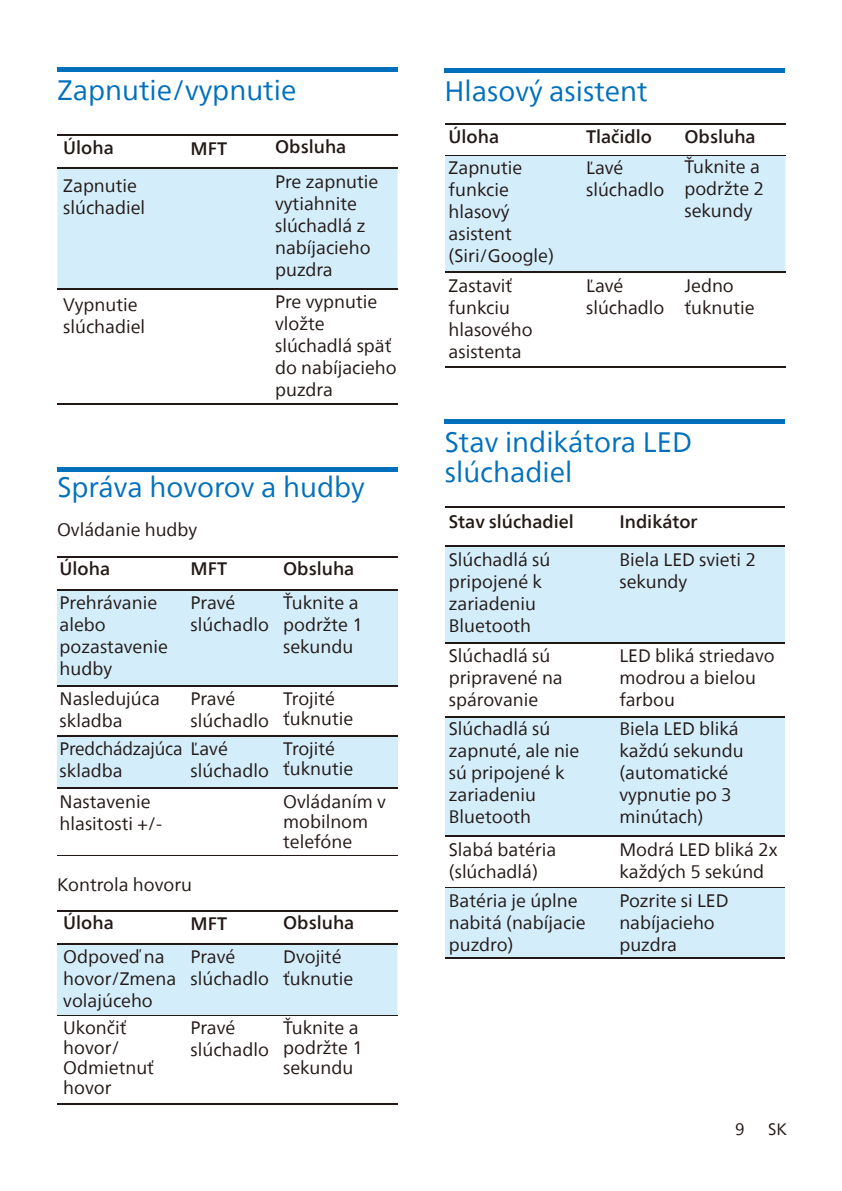
<style>
.page{position:relative;width:842px;height:1191px;background:#fff}
.page>*{position:absolute;margin:0;border:0;box-sizing:border-box;transform-origin:0 0}
.t1{font:28px/30px "Neue Frutiger World";color:#0070bd}
.t2{font:18px/22px "Neue Frutiger World";color:#221815}
.t3{font:500 18px "Neue Frutiger World";color:#221815}
.t4{font:16.6px "Neue Frutiger World";color:#221815}
</style>
<div class="page">
<hr style="left:445px;top:68px;width:340px;height:4px;background:#0070bd">
<hr style="left:445px;top:124px;width:133px;height:1px;background:#221815">
<hr style="left:578px;top:124px;width:98px;height:1px;background:#221815">
<hr style="left:676px;top:124px;width:109px;height:1px;background:#221815">
<div style="left:445px;top:156px;width:340px;height:116px;background:#d3edfb"></div>
<hr style="left:445px;top:155px;width:133px;height:1px;background:#221815">
<hr style="left:578px;top:155px;width:98px;height:1px;background:#221815">
<hr style="left:676px;top:155px;width:109px;height:1px;background:#221815">
<hr style="left:445px;top:272px;width:133px;height:1px;background:#221815">
<hr style="left:578px;top:272px;width:98px;height:1px;background:#221815">
<hr style="left:676px;top:272px;width:109px;height:1px;background:#221815">
<hr style="left:445px;top:367px;width:133px;height:1px;background:#221815">
<hr style="left:578px;top:367px;width:98px;height:1px;background:#221815">
<hr style="left:676px;top:367px;width:109px;height:1px;background:#221815">
<hr style="left:57px;top:68px;width:341px;height:4px;background:#0070bd">
<div style="left:57px;top:168px;width:341px;height:120px;background:#d3edfb"></div>
<hr style="left:57px;top:134px;width:128px;height:1px;background:#221815">
<hr style="left:185px;top:134px;width:108px;height:1px;background:#221815">
<hr style="left:293px;top:134px;width:105px;height:1px;background:#221815">
<hr style="left:57px;top:167px;width:128px;height:1px;background:#221815">
<hr style="left:185px;top:167px;width:108px;height:1px;background:#221815">
<hr style="left:293px;top:167px;width:105px;height:1px;background:#221815">
<hr style="left:57px;top:288px;width:128px;height:1px;background:#221815">
<hr style="left:185px;top:288px;width:108px;height:1px;background:#221815">
<hr style="left:293px;top:288px;width:105px;height:1px;background:#221815">
<hr style="left:57px;top:404px;width:341px;height:1px;background:#221815">
<hr style="left:57px;top:467px;width:340px;height:4px;background:#0070bd">
<hr style="left:57px;top:556px;width:133px;height:1px;background:#221815">
<hr style="left:190px;top:556px;width:93px;height:1px;background:#221815">
<hr style="left:283px;top:556px;width:114px;height:1px;background:#221815">
<div style="left:285px;top:736px;width:112px;height:52px;background:#d3edfb"></div>
<div style="left:178px;top:736px;width:108px;height:52px;background:#d3edfb"></div>
<div style="left:57px;top:736px;width:123px;height:52px;background:#d3edfb"></div>
<div style="left:285px;top:590px;width:112px;height:95px;background:#d3edfb"></div>
<div style="left:178px;top:590px;width:108px;height:95px;background:#d3edfb"></div>
<div style="left:57px;top:590px;width:123px;height:95px;background:#d3edfb"></div>
<hr style="left:57px;top:590px;width:133px;height:1px;background:#221815">
<hr style="left:190px;top:590px;width:93px;height:1px;background:#221815">
<hr style="left:283px;top:590px;width:114px;height:1px;background:#221815">
<hr style="left:57px;top:685px;width:133px;height:1px;background:#221815">
<hr style="left:190px;top:685px;width:93px;height:1px;background:#221815">
<hr style="left:283px;top:685px;width:114px;height:1px;background:#221815">
<hr style="left:57px;top:735px;width:133px;height:1px;background:#221815">
<hr style="left:190px;top:735px;width:93px;height:1px;background:#221815">
<hr style="left:283px;top:735px;width:114px;height:1px;background:#221815">
<hr style="left:57px;top:787px;width:133px;height:1px;background:#221815">
<hr style="left:190px;top:787px;width:93px;height:1px;background:#221815">
<hr style="left:283px;top:787px;width:114px;height:1px;background:#221815">
<hr style="left:57px;top:854px;width:133px;height:1px;background:#221815">
<hr style="left:190px;top:854px;width:93px;height:1px;background:#221815">
<hr style="left:283px;top:854px;width:114px;height:1px;background:#221815">
<div style="left:57px;top:944px;width:340px;height:71px;background:#d3edfb"></div>
<hr style="left:57px;top:910px;width:132px;height:1px;background:#221815">
<hr style="left:189px;top:910px;width:94px;height:1px;background:#221815">
<hr style="left:283px;top:910px;width:114px;height:1px;background:#221815">
<hr style="left:57px;top:943px;width:132px;height:1px;background:#221815">
<hr style="left:189px;top:943px;width:94px;height:1px;background:#221815">
<hr style="left:283px;top:943px;width:114px;height:1px;background:#221815">
<hr style="left:57px;top:1015px;width:132px;height:1px;background:#221815">
<hr style="left:189px;top:1015px;width:94px;height:1px;background:#221815">
<hr style="left:283px;top:1015px;width:114px;height:1px;background:#221815">
<hr style="left:57px;top:1103px;width:132px;height:1px;background:#221815">
<hr style="left:189px;top:1103px;width:94px;height:1px;background:#221815">
<hr style="left:283px;top:1103px;width:114px;height:1px;background:#221815">
<hr style="left:609px;top:507px;width:176px;height:1px;background:#221815">
<div style="left:445px;top:419px;width:340px;height:5px;background:#0070bd"></div>
<hr style="left:445px;top:507px;width:164px;height:1px;background:#221815">
<div style="left:609px;top:887px;width:176px;height:71px;background:#d3edfb"></div>
<div style="left:445px;top:887px;width:164px;height:71px;background:#d3edfb"></div>
<div style="left:609px;top:717px;width:176px;height:119px;background:#d3edfb"></div>
<div style="left:445px;top:717px;width:164px;height:119px;background:#d3edfb"></div>
<div style="left:609px;top:545px;width:176px;height:98px;background:#d3edfb"></div>
<div style="left:445px;top:545px;width:164px;height:98px;background:#d3edfb"></div>
<hr style="left:445px;top:545px;width:164px;height:1px;background:#221815">
<hr style="left:609px;top:545px;width:176px;height:1px;background:#221815">
<hr style="left:445px;top:642px;width:164px;height:1px;background:#221815">
<hr style="left:609px;top:642px;width:176px;height:1px;background:#221815">
<hr style="left:445px;top:716px;width:164px;height:1px;background:#221815">
<hr style="left:609px;top:716px;width:176px;height:1px;background:#221815">
<hr style="left:445px;top:835px;width:164px;height:1px;background:#221815">
<hr style="left:609px;top:835px;width:176px;height:1px;background:#221815">
<hr style="left:445px;top:886px;width:164px;height:1px;background:#221815">
<hr style="left:609px;top:886px;width:176px;height:1px;background:#221815">
<hr style="left:445px;top:957px;width:164px;height:1px;background:#221815">
<hr style="left:609px;top:957px;width:176px;height:1px;background:#221815">
<h1 class="t1" style="left:57px;top:76px;width:240px">Zapnutie/vypnutie</h1>
<p class="t3" style="left:191px;top:133px;width:38px">MFT</p>
<p class="t3" style="left:275px;top:132px;width:73px">Obsluha</p>
<p class="t3" style="left:63px;top:133px;width:52px">Úloha</p>
<p class="t2" style="left:63px;top:175px;width:83px">Zapnutie slúchadiel</p>
<p class="t2" style="left:275px;top:171px;width:105px">Pre zapnutie vytiahnite slúchadlá z nabíjacieho puzdra</p>
<p class="t2" style="left:63px;top:294px;width:83px">Vypnutie slúchadiel</p>
<p class="t2" style="left:275px;top:291px;width:123px">Pre vypnutie vložte slúchadlá späť do nabíjacieho puzdra</p>
<h1 class="t1" style="left:57px;top:472px;width:309px">Správa hovorov a hudby</h1>
<p class="t2" style="left:57px;top:519px;width:142px">Ovládanie hudby</p>
<p class="t3" style="left:60px;top:554px;width:52px">Úloha</p>
<p class="t3" style="left:191px;top:554px;width:38px">MFT</p>
<p class="t3" style="left:283px;top:554px;width:73px">Obsluha</p>
<p class="t2" style="left:191px;top:592px;width:80px">Pravé slúchadlo</p>
<p class="t2" style="left:60px;top:592px;width:110px">Prehrávanie alebo pozastavenie hudby</p>
<p class="t2" style="left:60px;top:687px;width:102px">Nasledujúca skladba</p>
<p class="t2" style="left:191px;top:687px;width:80px">Pravé slúchadlo</p>
<p class="t2" style="left:191px;top:738px;width:80px;text-indent:-131px">Predchádzajúca Ľavé slúchadlo</p>
<p class="t2" style="left:60px;top:760px;width:65px">skladba</p>
<p class="t2" style="left:283px;top:592px;width:81px">Ťuknite a podržte 1 sekundu</p>
<p class="t2" style="left:283px;top:688px;width:72px;line-height:20px">Trojité ťuknutie</p>
<p class="t2" style="left:283px;top:739px;width:72px;line-height:20px">Trojité ťuknutie</p>
<p class="t2" style="left:60px;top:790px;width:104px">Nastavenie hlasitosti +/-</p>
<p class="t2" style="left:283px;top:791px;width:104px;line-height:20px">Ovládaním v mobilnom telefóne</p>
<p class="t2" style="left:57px;top:873px;width:136px">Kontrola hovoru</p>
<p class="t3" style="left:63px;top:908px;width:52px">Úloha</p>
<p class="t3" style="left:191px;top:908px;width:38px">MFT</p>
<p class="t3" style="left:283px;top:907px;width:73px">Obsluha</p>
<p class="t2" style="left:63px;top:945px;width:115px">Odpoveď na hovor/Zmena volajúceho</p>
<p class="t2" style="left:63px;top:1018px;width:92px;line-height:20px">Ukončiť hovor/<br>Odmietnuť hovor</p>
<p class="t2" style="left:191px;top:1017px;width:80px">Pravé slúchadlo</p>
<p class="t2" style="left:191px;top:945px;width:80px">Pravé slúchadlo</p>
<p class="t2" style="left:283px;top:945px;width:72px">Dvojité ťuknutie</p>
<p class="t2" style="left:283px;top:1018px;width:81px;line-height:20px">Ťuknite a podržte 1 sekundu</p>
<h1 class="t1" style="left:444px;top:76px;width:205px">Hlasový asistent</h1>
<p class="t3" style="left:449px;top:122px;width:52px">Úloha</p>
<p class="t3" style="left:586px;top:122px;width:67px">Tlačidlo</p>
<p class="t3" style="left:684px;top:122px;width:73px">Obsluha</p>
<p class="t2" style="left:586px;top:157px;width:80px">Ľavé slúchadlo</p>
<p class="t2" style="left:684px;top:156px;width:81px">Ťuknite a podržte 2 sekundy</p>
<p class="t2" style="left:449px;top:157px;width:107px">Zapnutie funkcie hlasový asistent (Siri/Google)</p>
<p class="t2" style="left:449px;top:274px;width:86px">Zastaviť funkciu hlasového asistenta</p>
<p class="t2" style="left:684px;top:274px;width:72px">Jedno ťuknutie</p>
<p class="t2" style="left:586px;top:274px;width:80px">Ľavé slúchadlo</p>
<h1 class="t1" style="left:445px;top:428px;width:249px">Stav indikátora LED slúchadiel</h1>
<p class="t3" style="left:449px;top:506px;width:127px">Stav slúchadiel</p>
<p class="t2" style="left:449px;top:548px;width:103px">Slúchadlá sú pripojené k zariadeniu<br>Bluetooth</p>
<p class="t2" style="left:449px;top:645px;width:115px">Slúchadlá sú pripravené na spárovanie</p>
<p class="t2" style="left:449px;top:718px;width:132px">Slúchadlá sú zapnuté, ale nie sú pripojené k zariadeniu<br>Bluetooth</p>
<p class="t2" style="left:449px;top:838px;width:109px">Slabá batéria (slúchadlá)</p>
<p class="t3" style="left:619px;top:506px;width:80px">Indikátor</p>
<p class="t2" style="left:619px;top:548px;width:138px">Biela LED svieti 2 sekundy</p>
<p class="t2" style="left:619px;top:645px;width:157px">LED bliká striedavo modrou a bielou farbou</p>
<p class="t2" style="left:619px;top:718px;width:126px">Biela LED bliká každú sekundu (automatické vypnutie po 3 minútach)</p>
<p class="t2" style="left:619px;top:838px;width:160px">Modrá LED bliká 2x každých 5 sekúnd</p>
<p class="t2" style="left:619px;top:889px;width:111px">Pozrite si LED nabíjacieho puzdra</p>
<p class="t2" style="left:449px;top:889px;width:138px">Batéria je úplne nabitá (nabíjacie puzdro)</p>
<p class="t4" style="left:735px;top:1116px;width:11px">9</p>
<p class="t4" style="left:768px;top:1116px;width:20px">SK</p>
</div>
